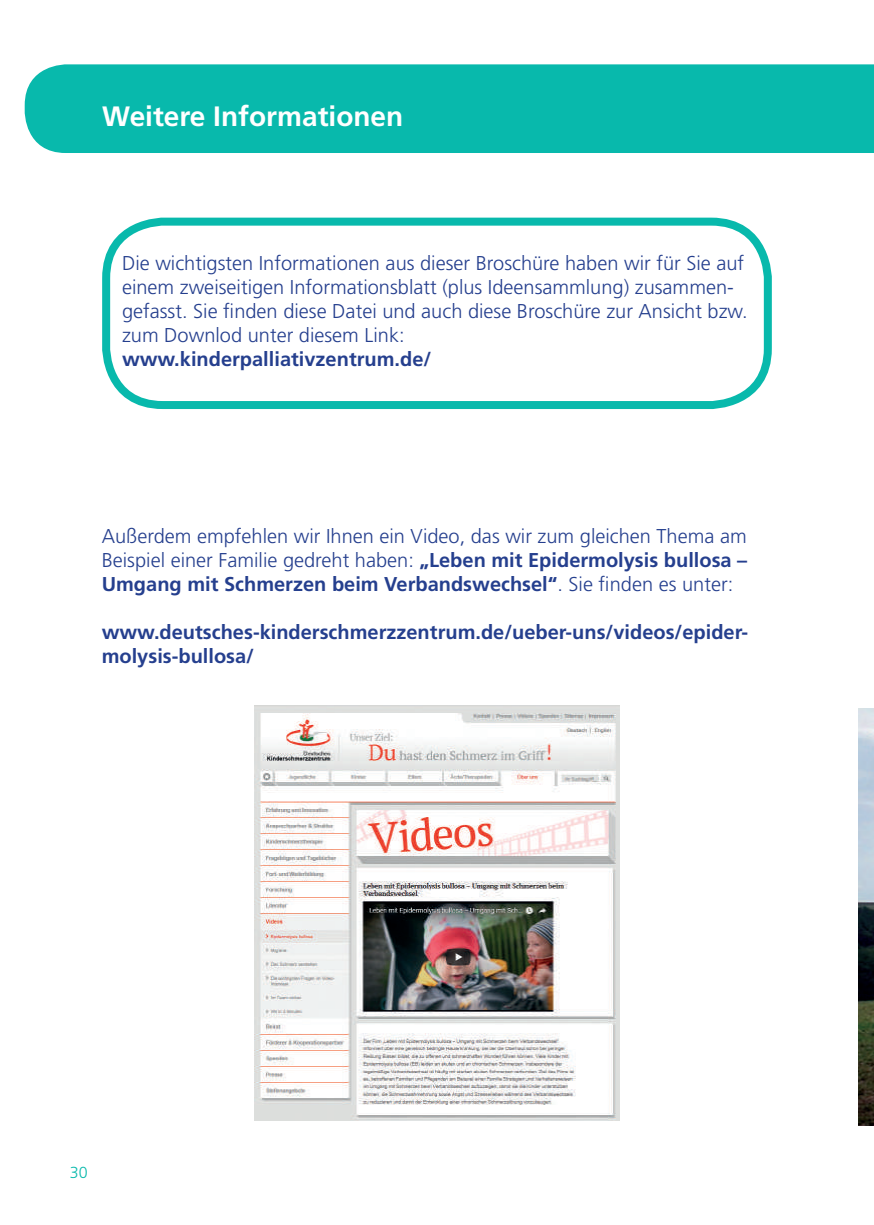
<style>
.page{position:relative;width:874px;height:1225px;background:#fff}
.page>*{position:absolute;margin:0;border:0;box-sizing:border-box;transform-origin:0 0}
.t1{font:700 28px "Frutiger LT Std";color:#fff}
.t2{font:300 20px/24px "Frutiger LT Std";color:#253f8e;text-align:justify}
.t3{font:700 20px/24px "Frutiger LT Std";color:#253f8e}
.t4{font:300 16px "Frutiger LT Std";color:#08b9ac}
.s1{font-weight:700}
</style>
<div class="page">
<div style="left:24px;top:64px;width:849px;height:89px;background:#08b9ac"></div>
<div style="left:102px;top:218px;width:669px;height:191px;border:8px solid #08b9ac;border-radius:57px"></div>
<img style="left:254px;top:705px;width:365px;height:416px">
<img style="left:858px;top:709px;width:15px;height:416px">
<h1 class="t1" style="left:102px;top:100px;width:302px">Weitere Informationen</h1>
<p class="t2" style="left:122px;top:252px;width:626px;text-align:left">Die wichtigsten Informationen aus dieser Broschüre haben wir für Sie auf einem zweiseitigen Informationsblatt (plus Ideensammlung) zusammen&shy;gefasst. Sie finden diese Datei und auch diese Broschüre zur Ansicht bzw. zum Downlod unter diesem Link:</p>
<p class="t3" style="left:122px;top:347px;width:310px">www.kinderpalliativzentrum.de/</p>
<p class="t2" style="left:102px;top:524px;width:646px">Außerdem empfehlen wir Ihnen ein Video, das wir zum gleichen Thema am Beispiel einer Familie gedreht haben: <span class="s1">„Leben mit Epidermolysis bullosa – Umgang mit Schmerzen beim Verbandswechsel“</span>. Sie finden es unter:</p>
<p class="t3" style="left:102px;top:620px;width:647px">www.deutsches-kinderschmerzzentrum.de/ueber-uns/videos/epider&shy;molysis-bullosa/</p>
<p class="t4" style="left:70px;top:1163px;width:19px">30</p>
</div>
